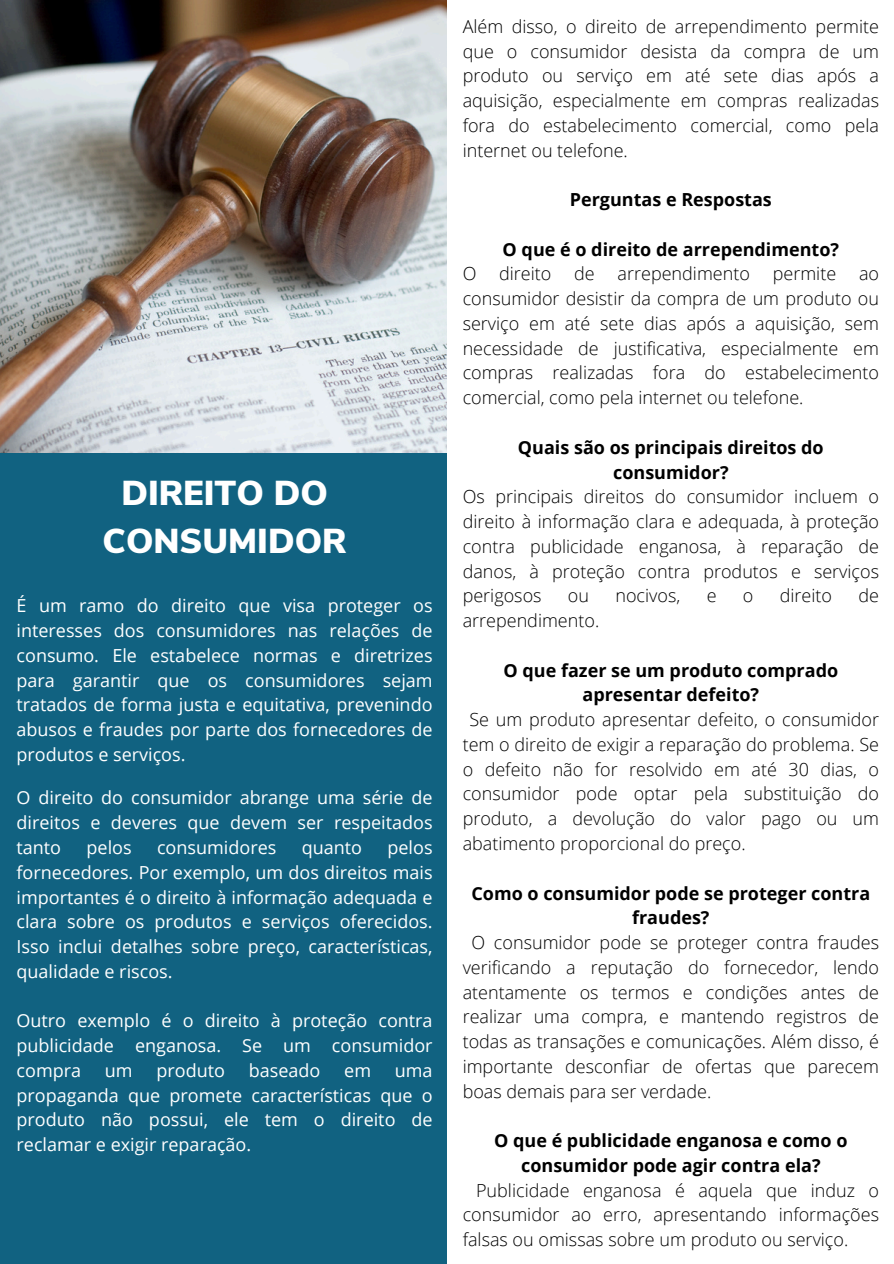
<style>
.page{position:relative;width:894px;height:1264px;background:#fff}
.page>*{position:absolute;margin:0;border:0;box-sizing:border-box;transform-origin:0 0}
.t1{font:900 34.5px/47.2px "Nunito Sans";color:#fff;text-align:center}
.t2{font:300 18px/24.8px "Open Sans";color:#000;text-align:justify}
.t3{font:18px/24.8px "Open Sans";color:#fff;text-align:justify}
.t4{font:700 18px/24.8px "Open Sans";color:#000;text-align:center}
</style>
<div class="page">
<div style="left:0;top:0;width:446px;height:1263px;background:#116281"></div>
<img style="left:0;top:0;width:447px;height:452px">
<p class="t1" style="left:103px;top:470px;width:245px">DIREITO DO<br>CONSUMIDOR</p>
<p class="t3" style="left:17px;top:593px;width:417px">É um ramo do direito que visa proteger os interesses dos consumidores nas relações de consumo. Ele estabelece normas e diretrizes para garantir que os consumidores sejam tratados de forma justa e equitativa, prevenindo abusos e fraudes por parte dos fornecedores de produtos e serviços.</p>
<p class="t3" style="left:17px;top:785px;width:417px">O direito do consumidor abrange uma série de direitos e deveres que devem ser respeitados tanto</p>
<p class="t3" style="left:17px;top:834px;width:417px;text-indent:371px">pelos fornecedores. Por exemplo, um dos direitos mais importantes é o direito à informação adequada e clara sobre os produtos e serviços oferecidos.<br>Isso inclui detalhes sobre preço, características, qualidade e riscos.</p>
<p class="t3" style="left:17px;top:1007px;width:417px">Outro exemplo é o direito à proteção contra publicidade enganosa. Se um consumidor compra</p>
<p class="t3" style="left:86px;top:834px;width:47px">pelos</p>
<p class="t3" style="left:157px;top:834px;width:121px">consumidores</p>
<p class="t3" style="left:302px;top:834px;width:62px">quanto</p>
<p class="t3" style="left:105px;top:1057px;width:29px">um</p>
<p class="t3" style="left:156px;top:1057px;width:70px">produto</p>
<p class="t3" style="left:249px;top:1057px;width:73px">baseado</p>
<p class="t3" style="left:344px;top:1057px;width:28px">em</p>
<p class="t3" style="left:17px;top:1057px;width:417px;text-indent:378px">uma propaganda que promete características que o produto não possui, ele tem o direito de reclamar e exigir reparação.</p>
<p class="t2" style="left:462px;top:13px;width:418px">Além disso, o direito de arrependimento permite que o consumidor desista da compra de um produto ou serviço em até sete dias após a aquisição, especialmente em compras realizadas fora do estabelecimento comercial, como pela internet ou telefone.</p>
<p class="t4" style="left:569px;top:187px;width:203px">Perguntas e Respostas</p>
<p class="t4" style="left:502px;top:236px;width:338px">O que é o direito de arrependimento?</p>
<p class="t2" style="left:462px;top:261px;width:15px">O</p>
<p class="t2" style="left:499px;top:261px;width:54px">direito</p>
<p class="t2" style="left:574px;top:261px;width:22px">de</p>
<p class="t2" style="left:617px;top:261px;width:134px">arrependimento</p>
<p class="t2" style="left:772px;top:261px;width:65px">permite</p>
<p class="t2" style="left:462px;top:261px;width:418px;text-indent:396px">ao consumidor desistir da compra de um produto ou serviço em até sete dias após a aquisição, sem necessidade de justificativa, especialmente em compras realizadas fora do estabelecimento comercial, como pela internet ou telefone.</p>
<p class="t4" style="left:518px;top:434px;width:307px">Quais são os principais direitos do consumidor?</p>
<h2 class="t2" style="left:462px;top:484px;width:418px">Os principais direitos do consumidor incluem o direito à informação clara e adequada, à proteção contra publicidade enganosa, à reparação de danos, à proteção contra produtos e serviços perigosos</h2>
<h2 class="t2" style="left:567px;top:583px;width:23px">ou</h2>
<h2 class="t2" style="left:615px;top:583px;width:66px">nocivos,</h2>
<h2 class="t2" style="left:706px;top:583px;width:11px">e</h2>
<h2 class="t2" style="left:742px;top:583px;width:12px">o</h2>
<h2 class="t2" style="left:779px;top:583px;width:54px">direito</h2>
<h2 class="t2" style="left:858px;top:583px;width:22px">de</h2>
<h2 class="t2" style="left:462px;top:607px;width:138px">arrependimento.</h2>
<p class="t4" style="left:503px;top:657px;width:336px">O que fazer se um produto comprado apresentar defeito?</p>
<p class="t2" style="left:462px;top:706px;width:418px;text-indent:7px">Se um produto apresentar defeito, o consumidor tem o direito de exigir a reparação do problema. Se o defeito não for resolvido em até 30 dias, o consumidor pode optar pela substituição do produto, a devolução do valor pago ou um abatimento proporcional do preço.</p>
<p class="t4" style="left:471px;top:880px;width:400px">Como o consumidor pode se proteger contra fraudes?</p>
<p class="t2" style="left:462px;top:929px;width:418px;text-indent:9px">O consumidor pode se proteger contra fraudes verificando a reputação do fornecedor, lendo atentamente os termos e condições antes de realizar uma compra, e mantendo registros de todas as transações e comunicações. Além disso, é importante desconfiar de ofertas que parecem boas demais para ser verdade.</p>
<p class="t4" style="left:494px;top:1127px;width:355px">O que é publicidade enganosa e como o consumidor pode agir contra ela?</p>
<p class="t2" style="left:462px;top:1177px;width:418px;text-indent:13px">Publicidade enganosa é aquela que induz o consumidor ao erro, apresentando informações falsas ou omissas sobre um produto ou serviço.</p>
</div>
